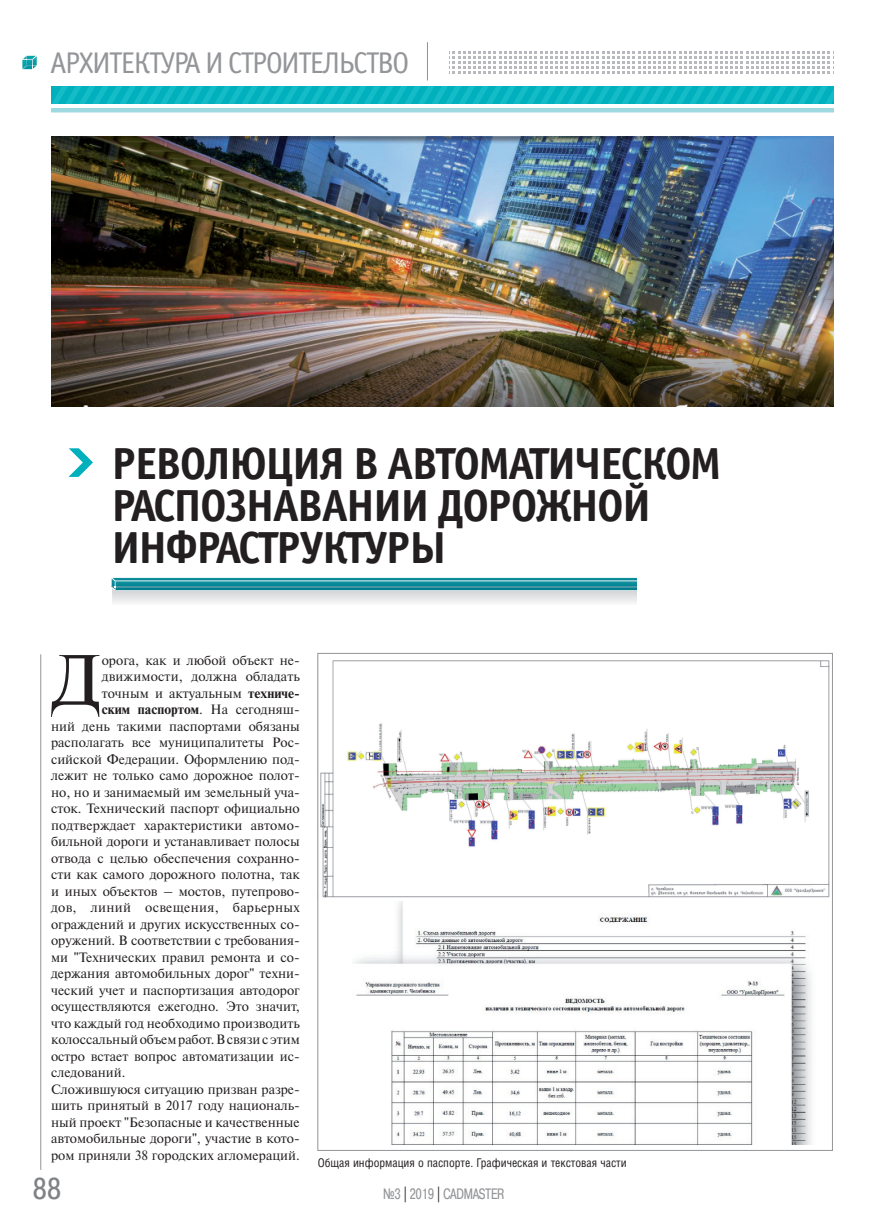
<style>
.page{position:relative;width:893px;height:1221px;background:#fff}
.page>*{position:absolute;margin:0;border:0;box-sizing:border-box;transform-origin:0 0}
.t1{font:70.8px "Newton C";color:#231f20}
.t2{font:700 45px/42px "Officina Sans C";letter-spacing:-.04em;color:#231f20}
.t3{font:30px "Officina Sans C";letter-spacing:-.05em;color:#939598}
.t4{font:30px "Pragmatica Cond C";color:#808285;scale:1.07 1}
.t5{font:15px "Pragmatica Cond C";color:#939598;scale:.9 1}
.t6{font:13.5px "Newton C";color:#231f20}
.t7{font:13.5px "Newton C";letter-spacing:.02em;color:#231f20}
.t8{font:700 13.5px "Newton C";color:#231f20}
.t9{font:12px "Helios Cond";color:#231f20}
.s1{font-weight:700}
.s2{font-weight:400}
.s3{color:#231f20}
</style>
<div class="page">
<svg style="left:22px;top:55px;width:15px;height:15px"></svg>
<hr style="left:427px;top:42px;width:1px;height:38px;background:#939598">
<svg style="left:449px;top:51px;width:385px;height:23px"></svg>
<svg style="left:52px;top:86px;width:781px;height:18px;background:#09b5c0"></svg>
<hr style="left:51px;top:108px;width:782px;height:4px;background:#9ed9e0">
<hr style="left:40px;top:654px;width:1px;height:515px;background:#939598">
<svg style="left:68px;top:448px;width:25px;height:29px"></svg>
<svg style="left:111px;top:577px;width:525px;height:26px;background:#8bbfc6"></svg>
<img style="left:51px;top:136px;width:782px;height:270px">
<img style="left:320px;top:660px;width:510px;height:238px">
<img style="left:353px;top:901px;width:459px;height:243px">
<h3 class="t3" style="left:50px;top:51px;width:360px">АРХИТЕКТУРА И СТРОИТЕЛЬСТВО</h3>
<h2 class="t2" style="left:111px;top:446px;width:612px">РЕВОЛЮЦИЯ В АВТОМАТИЧЕСКОМ<br>РАСПОЗНАВАНИИ ДОРОЖНОЙ<br>ИНФРАСТРУКТУРЫ</h2>
<h1 class="t1" style="left:52px;top:655px;width:51px">Д</h1>
<p class="t6" style="left:102px;top:655px;width:200px">орога, как и любой объект не-</p>
<p class="t6" style="left:102px;top:671px;width:200px">движимости, должна обладать</p>
<p class="t6" style="left:102px;top:688px;width:200px">точным и актуальным <span class="s1">техниче-</span></p>
<p class="t8" style="left:102px;top:704px;width:200px">ским паспортом<span class="s2">. На сегодняш-</span></p>
<p class="t6" style="left:51px;top:721px;width:250px">ний день такими паспортами обязаны</p>
<p class="t6" style="left:51px;top:737px;width:250px">располагать все муниципалитеты Рос-</p>
<p class="t6" style="left:51px;top:754px;width:250px">сийской Федерации. Оформлению под-</p>
<p class="t6" style="left:51px;top:770px;width:250px">лежит не только само дорожное полот-</p>
<p class="t6" style="left:51px;top:787px;width:250px">но, но и занимаемый им земельный уча-</p>
<p class="t6" style="left:51px;top:803px;width:250px">сток. Технический паспорт официально</p>
<p class="t6" style="left:51px;top:820px;width:250px">подтверждает характеристики автомо-</p>
<p class="t6" style="left:51px;top:836px;width:250px">бильной дороги и устанавливает полосы</p>
<p class="t6" style="left:51px;top:853px;width:250px">отвода с целью обеспечения сохранно-</p>
<p class="t6" style="left:51px;top:869px;width:250px">сти как самого дорожного полотна, так</p>
<p class="t6" style="left:51px;top:886px;width:250px">и иных объектов – мостов, путепрово-</p>
<p class="t7" style="left:51px;top:902px;width:250px">дов, линий освещения, барьерных</p>
<p class="t6" style="left:51px;top:919px;width:250px">ограждений и других искусственных со-</p>
<p class="t6" style="left:51px;top:935px;width:250px">оружений. В соответствии с требования-</p>
<p class="t6" style="left:51px;top:952px;width:250px">ми "Технических правил ремонта и со-</p>
<p class="t6" style="left:51px;top:968px;width:250px">держания автомобильных дорог" техни-</p>
<p class="t6" style="left:51px;top:985px;width:250px">ческий учет и паспортизация автодорог</p>
<p class="t6" style="left:51px;top:1001px;width:250px">осуществляются ежегодно. Это значит,</p>
<p class="t6" style="left:51px;top:1018px;width:250px">что каждый год необходимо производить</p>
<p class="t6" style="left:51px;top:1034px;width:250px">колоссальный объем работ. В связи с этим</p>
<p class="t6" style="left:51px;top:1051px;width:250px">остро встает вопрос автоматизации ис-</p>
<p class="t6" style="left:51px;top:1067px;width:76px">следований.</p>
<p class="t6" style="left:51px;top:1084px;width:250px">Сложившуюся ситуацию призван разре-</p>
<p class="t6" style="left:51px;top:1100px;width:250px">шить принятый в 2017 году националь-</p>
<p class="t6" style="left:51px;top:1117px;width:250px">ный проект "Безопасные и качественные</p>
<p class="t6" style="left:51px;top:1133px;width:250px">автомобильные дороги", участие в кото-</p>
<p class="t6" style="left:51px;top:1150px;width:250px">ром приняли 38 городских агломераций.</p>
<p class="t9" style="left:318px;top:1158px;width:310px">Общая информация о паспорте. Графическая и текстовая части</p>
<h3 class="t4" style="left:33px;top:1171px;width:28px">88</h3>
<p class="t5" style="left:383px;top:1185px;width:136px">¹3 <span class="s3">|</span> 2019 <span class="s3">|</span> CADMASTER</p>
</div>
